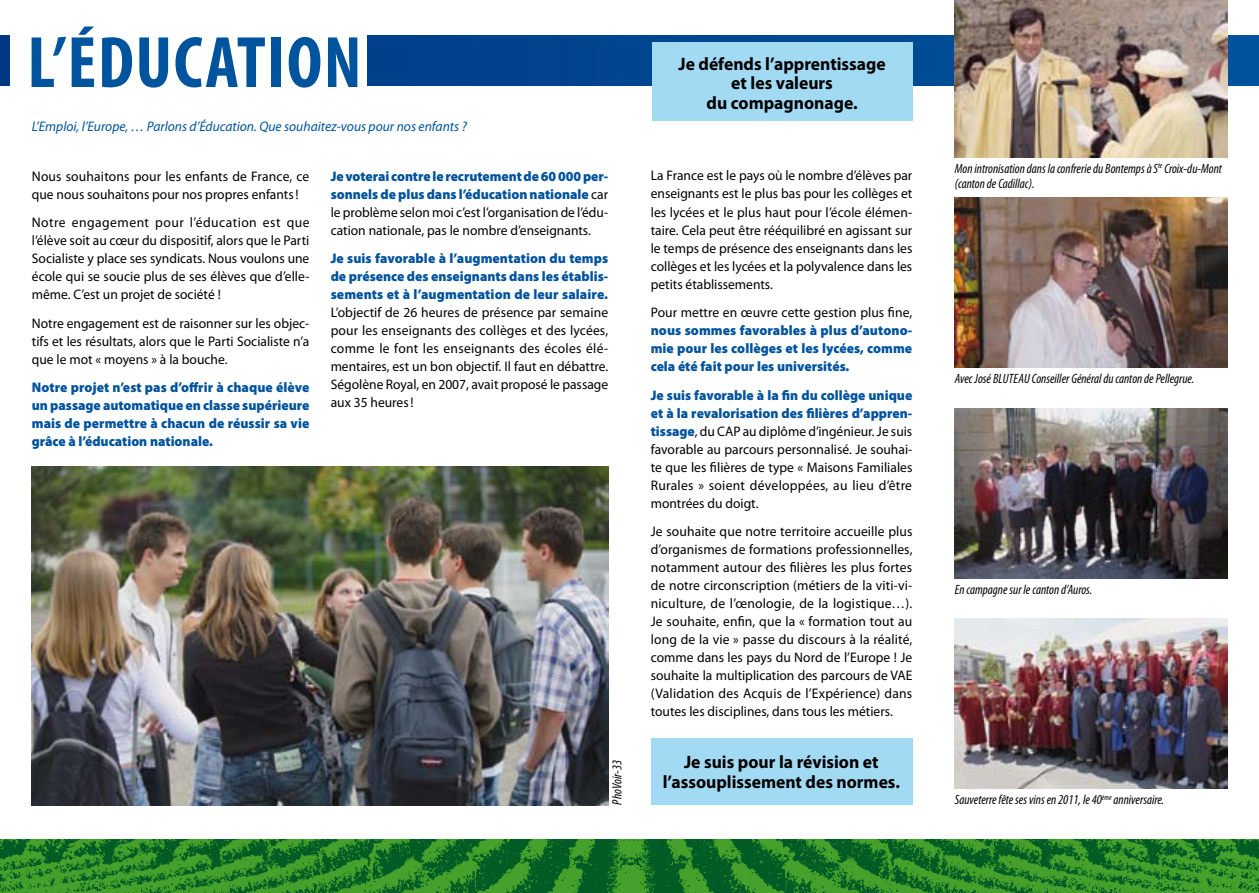
<style>
.page{position:relative;width:1259px;height:893px;background:#fff}
.page>*{position:absolute;margin:0;border:0;box-sizing:border-box;transform-origin:0 0}
.t1{font:700 condensed 73.5px "Myriad Pro";letter-spacing:.02em;color:#00539d}
.t2{font:700 18px/19.5px "Myriad Pro";color:#000;text-align:center}
.t3{font:13.8px/18px "Myriad Pro";color:#000;text-align:justify}
.t4{font:900 13.8px/18px "Myriad Pro";color:#00539d;text-align:justify}
.t5{font:italic 13.8px "Myriad Pro";color:#00539d}
.t6{font:italic condensed 13.5px/15px "Myriad Pro";color:#000}
.s1{font-weight:900;color:#00539d}
</style>
<div class="page">
<div style="left:0;top:36px;width:629px;height:49px;background:#00428c"></div>
<div style="left:629px;top:36px;width:630px;height:49px;background:#004b95"></div>
<div style="left:11px;top:0;width:356px;height:128px;background:#fff"></div>
<div style="left:652px;top:43px;width:260px;height:78px;background:#a2daf4"></div>
<div style="left:651px;top:738px;width:261px;height:66px;background:#a2daf4"></div>
<img style="left:32px;top:467px;width:576px;height:339px">
<img style="left:955px;top:0;width:272px;height:157px">
<img style="left:955px;top:408px;width:272px;height:170px">
<img style="left:955px;top:198px;width:272px;height:170px">
<img style="left:955px;top:619px;width:272px;height:170px">
<img style="left:0;top:840px;width:629px;height:53px">
<svg style="left:629px;top:840px;width:630px;height:53px;background:#248027"></svg>
<h1 class="t1" style="left:27px;top:17px;width:336px">L’ÉDUCATION</h1>
<p class="t5" style="left:32px;top:118px;width:436px">L’Emploi, l’Europe, … Parlons d’Éducation. Que souhaitez-vous pour nos enfants ?</p>
<p class="t3" style="left:32px;top:167px;width:279px">Nous souhaitons pour les enfants de France, ce que nous souhaitons pour nos propres enfants!</p>
<p class="t3" style="left:32px;top:213px;width:279px">Notre engagement pour l’éducation est que l’élève soit au cœur du dispositif, alors que le Parti Socialiste y place ses syndicats. Nous voulons une école qui se soucie plus de ses élèves que d’elle&shy;même. C’est un projet de société !</p>
<p class="t3" style="left:32px;top:314px;width:279px">Notre engagement est de raisonner sur les objec&shy;tifs et les résultats, alors que le Parti Socialiste n’a que le mot « moyens » à la bouche.</p>
<p class="t4" style="left:32px;top:378px;width:279px">Notre projet n’est pas d’offrir à chaque élève un passage automatique en classe supérieure mais de permettre à chacun de réussir sa vie grâce à l’éducation nationale.</p>
<p class="t3" style="left:331px;top:167px;width:279px"><span class="s1">Je voterai contre le recrutement de 60 000 per&shy;sonnels de plus dans l’éducation nationale</span> car le problème selon moi c’est l’organisation de l’édu&shy;cation nationale, pas le nombre d’enseignants.</p>
<p class="t4" style="left:331px;top:249px;width:279px">Je suis favorable à l’augmentation du temps de présence des enseignants dans les établis&shy;sements et à l’augmentation de leur salaire.</p>
<p class="t3" style="left:331px;top:303px;width:279px">L’objectif de 26 heures de présence par semaine pour les enseignants des collèges et des lycées, comme le font les enseignants des écoles élé&shy;mentaires, est un bon objectif. Il faut en débattre.<br>Ségolène Royal, en 2007, avait proposé le passage aux 35 heures!</p>
<p class="t6" style="left:609px;top:804px;width:46px;rotate:-90deg">PhoVoir-33</p>
<h2 class="t2" style="left:678px;top:53px;width:209px">Je défends l’apprentissage et les valeurs<br>du compagnonage.</h2>
<p class="t3" style="left:651px;top:167px;width:263px">La France est le pays où le nombre d’élèves par enseignants est le plus bas pour les collèges et les lycées et le plus haut pour l’école élémen&shy;taire. Cela peut être rééquilibré en agissant sur le temps de présence des enseignants dans les collèges et les lycées et la polyvalence dans les petits établissements.</p>
<p class="t3" style="left:651px;top:303px;width:263px">Pour mettre en œuvre cette gestion plus fine,</p>
<p class="t4" style="left:651px;top:321px;width:263px">nous sommes favorables à plus d’autono&shy;mie pour les collèges et les lycées, comme cela été fait pour les universités.</p>
<p class="t3" style="left:651px;top:386px;width:263px"><span class="s1">Je suis favorable à la fin du collège unique et à la revalorisation des filières d’appren&shy;tissage</span>, du CAP au diplôme d’ingénieur. Je suis favorable au parcours personnalisé. Je souhai&shy;te que les filières de type « Maisons Familiales Rurales » soient développées, au lieu d’être montrées du doigt.</p>
<p class="t3" style="left:651px;top:523px;width:263px">Je souhaite que notre territoire accueille plus d’organismes de formations professionnelles, notamment autour des filières les plus fortes de notre circonscription (métiers de la viti-vi&shy;niculture, de l’œnologie, de la logistique…).<br>Je souhaite, enfin, que la « formation tout au long de la vie » passe du discours à la réalité, comme dans les pays du Nord de l’Europe ! Je souhaite la multiplication des parcours de VAE (Validation des Acquis de l’Expérience) dans toutes les disciplines, dans tous les métiers.</p>
<h2 class="t2" style="left:662px;top:752px;width:239px">Je suis pour la révision et l’assouplissement des normes.</h2>
<p class="t6" style="left:955px;top:161px;width:269px">Mon intronisation dans la confrerie du Bontemps à S<sup>te</sup> Croix-du-Mont (canton de Cadillac).</p>
<p class="t6" style="left:955px;top:371px;width:241px">Avec José Blutea u Conseiller Général du canton de Pellegrue.</p>
<p class="t6" style="left:955px;top:582px;width:139px">En campagne sur le canton d’Auros.</p>
<p class="t6" style="left:955px;top:792px;width:211px">Sauveterre fête ses vins en 2011, le 40<sup>ème</sup> anniversaire.</p>
</div>
